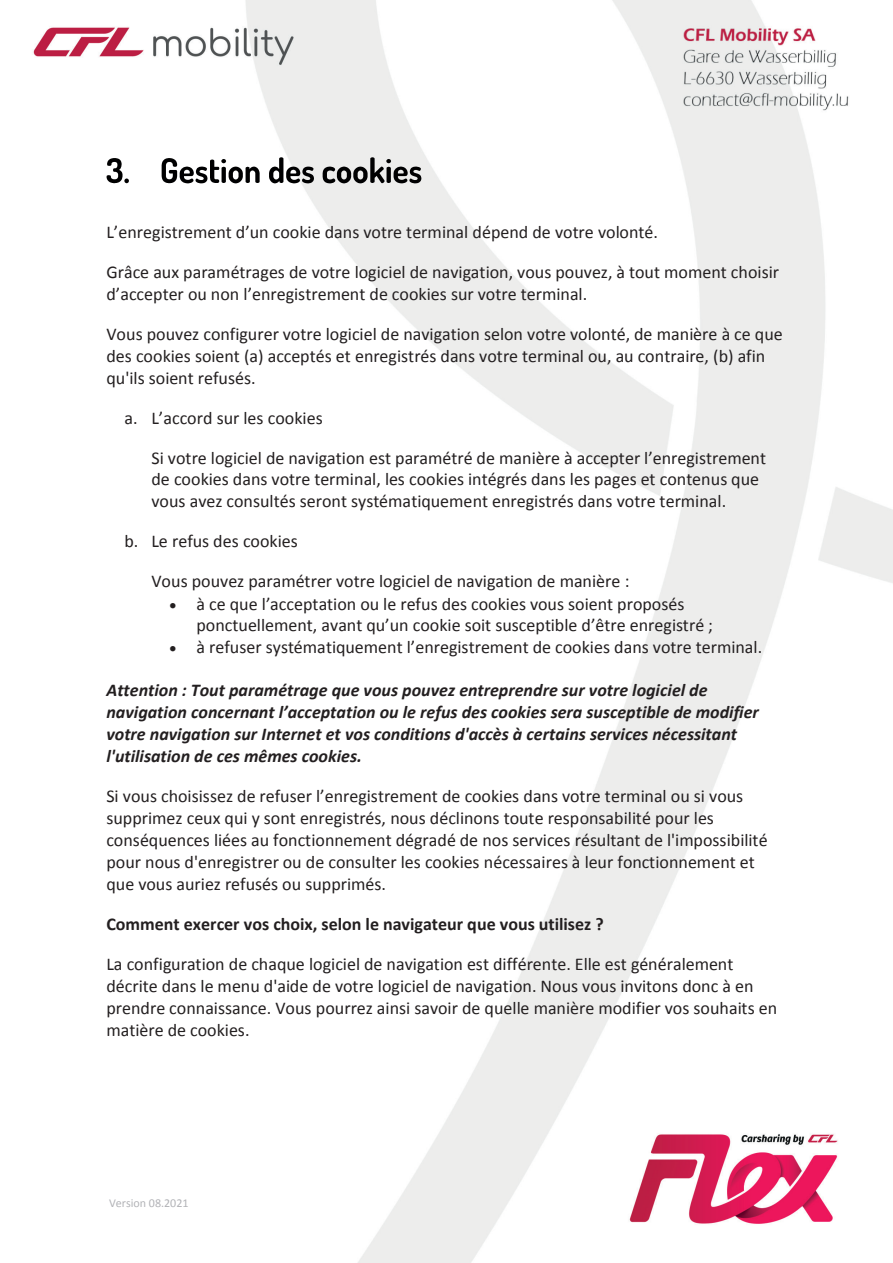
<style>
.page{position:relative;width:893px;height:1263px;background:#fff}
.page>*{position:absolute;margin:0;border:0;box-sizing:border-box;transform-origin:0 0}
.t1{font:18px/21.9px "Calibri";color:#231f20}
.t2{font:italic 700 18px/22px "Calibri";color:#231f20}
.t3{font:700 18px "Calibri";color:#231f20}
.t4{font:12px "Calibri";color:#b2b3b7}
</style>
<div class="page">
<img style="left:33px;top:0;width:860px;height:1263px">
<img style="left:106px;top:149px;width:36px;height:42px">
<img style="left:160px;top:149px;width:276px;height:42px">
<p class="t1" style="left:106px;top:221px;width:553px">L’enregistrement d’un cookie dans votre terminal dépend de votre volonté.</p>
<p class="t1" style="left:106px;top:261px;width:674px">Grâce aux paramétrages de votre logiciel de navigation, vous pouvez, à tout moment choisir d’accepter ou non l’enregistrement de cookies sur votre terminal.</p>
<p class="t1" style="left:106px;top:323px;width:678px">Vous pouvez configurer votre logiciel de navigation selon votre volonté, de manière à ce que des cookies soient (a) acceptés et enregistrés dans votre terminal ou, au contraire, (b) afin qu'ils soient refusés.</p>
<p class="t1" style="left:124px;top:407px;width:200px">a. L’accord sur les cookies</p>
<p class="t1" style="left:151px;top:447px;width:616px">Si votre logiciel de navigation est paramétré de manière à accepter l’enregistrement de cookies dans votre terminal, les cookies intégrés dans les pages et contenus que vous avez consultés seront systématiquement enregistrés dans votre terminal.</p>
<p class="t1" style="left:124px;top:530px;width:175px">b. Le refus des cookies</p>
<p class="t1" style="left:151px;top:570px;width:480px">Vous pouvez paramétrer votre logiciel de navigation de manière :</p>
<p class="t1" style="left:196px;top:593px;width:518px;text-indent:-27px">• à ce que l’acceptation ou le refus des cookies vous soient proposés ponctuellement, avant qu’un cookie soit susceptible d’être enregistré ;</p>
<p class="t1" style="left:169px;top:636px;width:594px">• à refuser systématiquement l’enregistrement de cookies dans votre terminal.</p>
<p class="t2" style="left:106px;top:679px;width:654px">Attention : Tout paramétrage que vous pouvez entreprendre sur votre logiciel de navigation concernant l’acceptation ou le refus des cookies sera susceptible de modifier votre navigation sur Internet et vos conditions d'accès à certains services nécessitant l'utilisation de ces mêmes cookies.</p>
<p class="t1" style="left:106px;top:785px;width:663px">Si vous choisissez de refuser l’enregistrement de cookies dans votre terminal ou si vous supprimez ceux qui y sont enregistrés, nous déclinons toute responsabilité pour les conséquences liées au fonctionnement dégradé de nos services résultant de l'impossibilité pour nous d'enregistrer ou de consulter les cookies nécessaires à leur fonctionnement et que vous auriez refusés ou supprimés.</p>
<p class="t3" style="left:106px;top:913px;width:499px">Comment exercer vos choix, selon le navigateur que vous utilisez ?</p>
<p class="t1" style="left:106px;top:953px;width:672px">La configuration de chaque logiciel de navigation est différente. Elle est généralement décrite dans le menu d'aide de votre logiciel de navigation. Nous vous invitons donc à en prendre connaissance. Vous pourrez ainsi savoir de quelle manière modifier vos souhaits en matière de cookies.</p>
<p class="t4" style="left:109px;top:1195px;width:81px">Version 08.2021</p>
</div>
